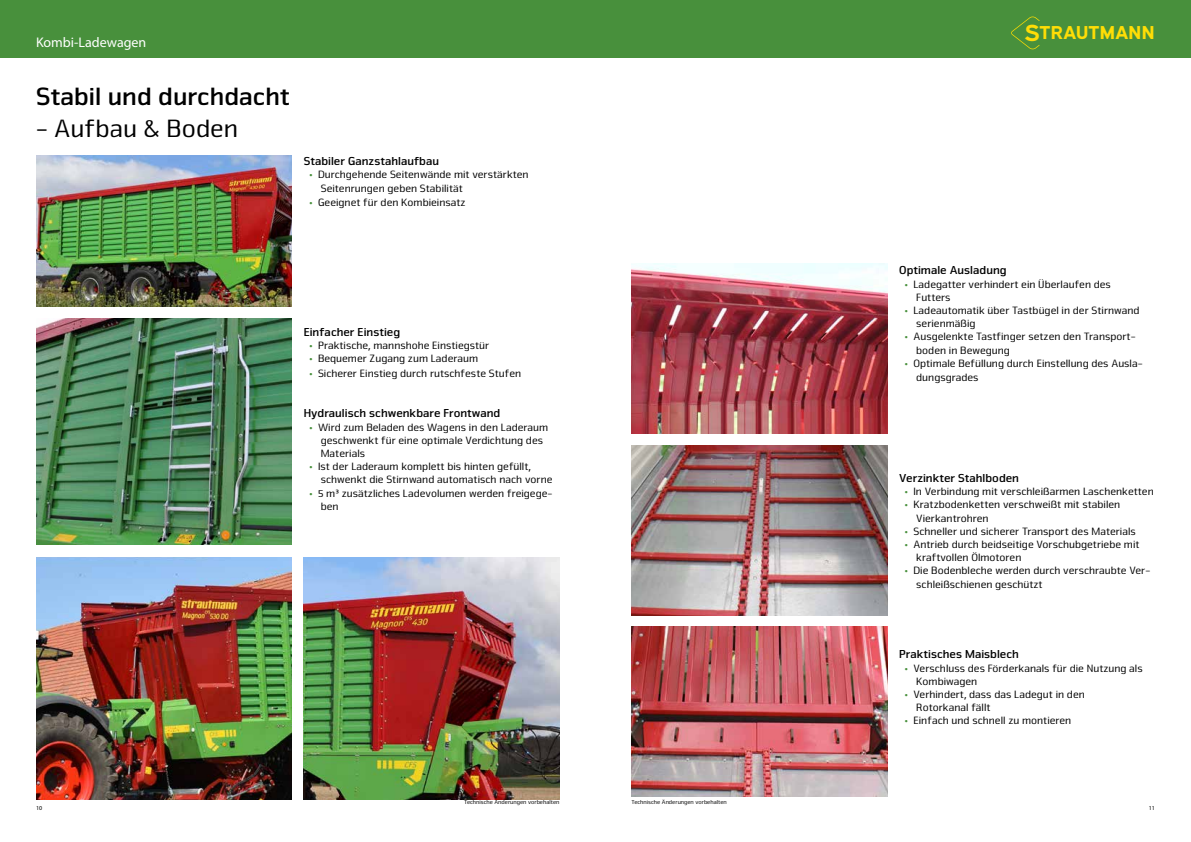
<style>
.page{position:relative;width:1191px;height:842px;background:#fff}
.page>*{position:absolute;margin:0;border:0;box-sizing:border-box;transform-origin:0 0}
.t1{font:700 26px "Nuri Pro";color:#000}
.t2{font:26px "Nuri Pro";color:#000}
.t3{font:700 18.7px "Expressway Rg";color:#ffdd06}
.t4{font:14px "Myriad Pro";color:#fff}
.t5{font:700 12px "Nuri Pro";color:#000}
.t6{font:11px/13.2px "Nuri Pro";color:#000}
.t7{font:6px "Nuri Pro";color:#000}
.t8{font:6px "Myriad Pro";color:#000}
.s1{font-family:"Myriad Pro";color:#48903c}
.s2{font-size:23.4px}
</style>
<div class="page">
<div style="left:0;top:0;width:1191px;height:57px;background:#48903c"></div>
<svg style="left:1011px;top:16px;width:28px;height:33px"></svg>
<img style="left:631px;top:445px;width:256px;height:170px">
<img style="left:631px;top:626px;width:256px;height:171px">
<img style="left:37px;top:318px;width:255px;height:226px">
<img style="left:36px;top:557px;width:256px;height:242px">
<img style="left:304px;top:557px;width:255px;height:242px">
<img style="left:36px;top:156px;width:256px;height:150px">
<img style="left:631px;top:264px;width:256px;height:170px">
<p class="t4" style="left:36px;top:33px;width:112px">Kombi-Ladewagen</p>
<h1 class="t1" style="left:36px;top:81px;width:255px">Stabil und durchdacht</h1>
<h1 class="t2" style="left:36px;top:113px;width:204px">- Aufbau &amp; Boden</h1>
<p class="t5" style="left:304px;top:154px;width:137px">Stabiler Ganzstahlaufbau</p>
<p class="t6" style="left:321px;top:168px;width:209px;text-indent:-11px"><span class="s1">•</span> Durchgehende Seitenwände mit verstärkten<br>Seitenrungen geben Stabilität</p>
<p class="t6" style="left:309px;top:196px;width:158px"><span class="s1">•</span> Geeignet für den Kombieinsatz</p>
<p class="t5" style="left:304px;top:325px;width:98px">Einfacher Einstieg</p>
<p class="t6" style="left:309px;top:339px;width:181px"><span class="s1">•</span> Praktische, mannshohe Einstiegstür</p>
<p class="t6" style="left:309px;top:352px;width:170px"><span class="s1">•</span> Bequemer Zugang zum Laderaum</p>
<p class="t6" style="left:309px;top:366px;width:213px"><span class="s1">•</span> Sicherer Einstieg durch rutschfeste Stufen</p>
<p class="t5" style="left:304px;top:406px;width:198px">Hydraulisch schwenkbare Frontwand</p>
<p class="t6" style="left:321px;top:420px;width:229px;text-indent:-11px"><span class="s1">•</span> Wird zum Beladen des Wagens in den Laderaum geschwenkt für eine optimale Verdichtung des<br>Materials</p>
<p class="t6" style="left:321px;top:460px;width:233px;text-indent:-11px"><span class="s1">•</span> Ist der Laderaum komplett bis hinten gefüllt, schwenkt die Stirnwand automatisch nach vorne</p>
<p class="t6" style="left:321px;top:486px;width:233px;text-indent:-11px"><span class="s1">•</span> 5 m³ zusätzliches Ladevolumen werden freigege&shy;ben</p>
<h2 class="t3" style="left:1024px;top:18px;width:132px"><span class="s2">S</span>TRAUTMANN</h2>
<p class="t5" style="left:899px;top:263px;width:109px">Optimale Ausladung</p>
<p class="t6" style="left:916px;top:278px;width:196px;text-indent:-11px"><span class="s1">•</span> Ladegatter verhindert ein Überlaufen des<br>Futters</p>
<p class="t6" style="left:916px;top:304px;width:225px;text-indent:-11px"><span class="s1">•</span> Ladeautomatik über Tastbügel in der Stirnwand serienmäßig</p>
<p class="t6" style="left:916px;top:330px;width:221px;text-indent:-11px"><span class="s1">•</span> Ausgelenkte Tastfinger setzen den Transport&shy;boden in Bewegung</p>
<p class="t6" style="left:916px;top:356px;width:228px;line-height:14.4px;text-indent:-11px"><span class="s1">•</span> Optimale Befüllung durch Einstellung des Ausla&shy;dungsgrades</p>
<p class="t5" style="left:899px;top:471px;width:121px">Verzinkter Stahlboden</p>
<p class="t6" style="left:905px;top:485px;width:250px"><span class="s1">•</span> In Verbindung mit verschleißarmen Laschenketten</p>
<p class="t6" style="left:916px;top:498px;width:205px;text-indent:-11px"><span class="s1">•</span> Kratzbodenketten verschweißt mit stabilen<br>Vierkantrohren</p>
<p class="t6" style="left:905px;top:525px;width:232px"><span class="s1">•</span> Schneller und sicherer Transport des Materials</p>
<p class="t6" style="left:916px;top:538px;width:225px;text-indent:-11px"><span class="s1">•</span> Antrieb durch beidseitige Vorschubgetriebe mit kraftvollen Ölmotoren</p>
<p class="t6" style="left:916px;top:564px;width:235px;text-indent:-11px"><span class="s1">•</span> Die Bodenbleche werden durch verschraubte Ver&shy;schleißschienen geschützt</p>
<p class="t5" style="left:899px;top:647px;width:121px">Praktisches Maisblech</p>
<p class="t6" style="left:916px;top:662px;width:228px;text-indent:-11px"><span class="s1">•</span> Verschluss des Förderkanals für die Nutzung als<br>Kombiwagen</p>
<p class="t6" style="left:916px;top:688px;width:170px;text-indent:-11px"><span class="s1">•</span> Verhindert, dass das Ladegut in den<br>Rotorkanal fällt</p>
<p class="t6" style="left:905px;top:714px;width:168px"><span class="s1">•</span> Einfach und schnell zu montieren</p>
<p class="t7" style="left:464px;top:799px;width:97px">Technische Änderungen vorbehalten</p>
<p class="t7" style="left:631px;top:799px;width:97px">Technische Änderungen vorbehalten</p>
<p class="t8" style="left:36px;top:805px;width:8px">10</p>
<p class="t8" style="left:1148px;top:805px;width:8px">11</p>
</div>
